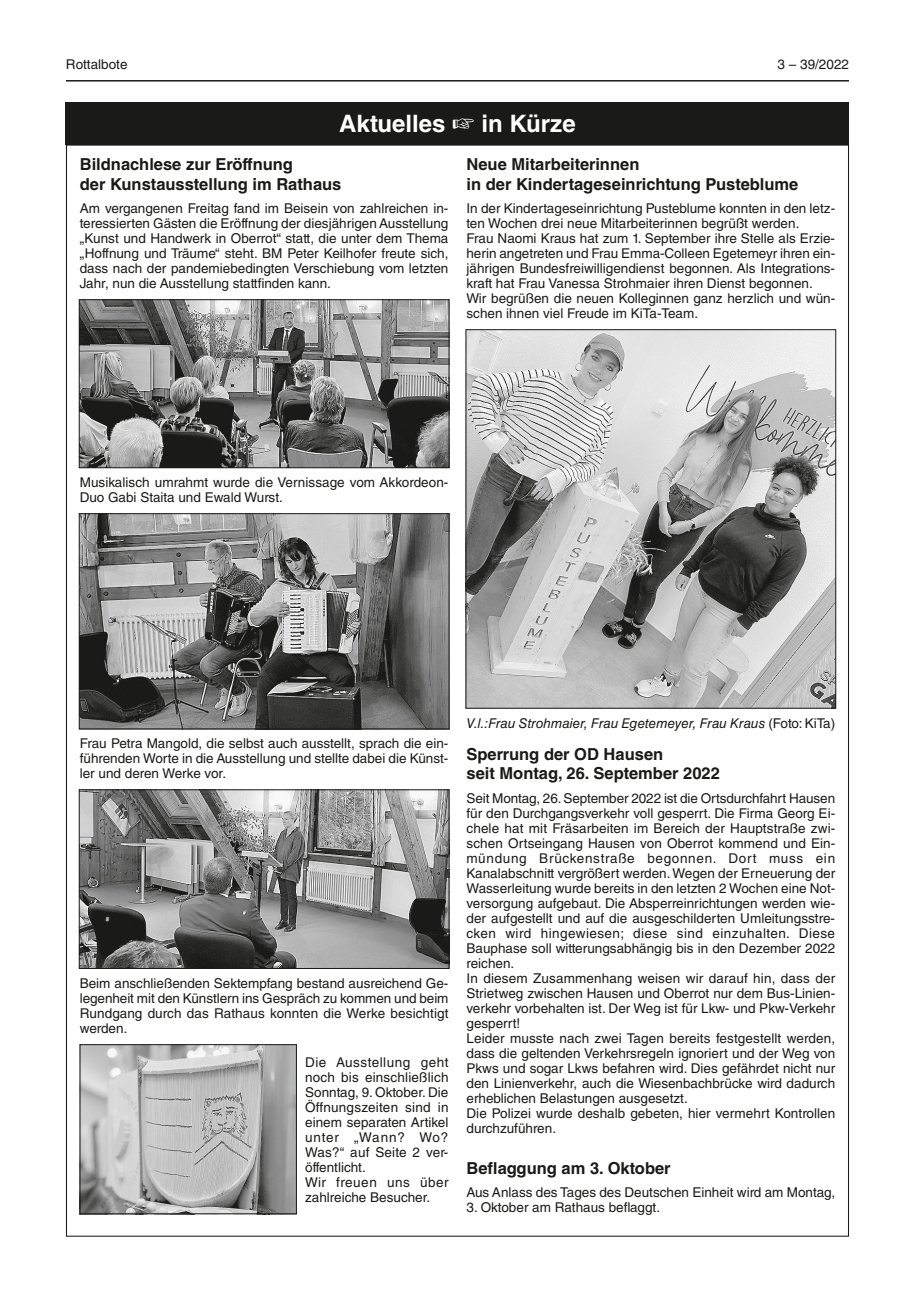
<style>
.page{position:relative;width:915px;height:1297px;background:#fff}
.page>*{position:absolute;margin:0;border:0;box-sizing:border-box;transform-origin:0 0}
.t1{font:700 24px "Helvetica LT Std";color:#fff}
.t2{font:700 16.5px/19.5px "Helvetica LT Std";color:#1a1a18}
.t3{font:13.5px/15px "Helvetica LT Std";color:#1a1a18}
.t4{font:italic 13.5px "Helvetica LT Std";color:#1a1a18}
.s1{font-style:normal}
</style>
<div class="page">
<hr style="left:66px;top:80px;width:782px;height:2px;background:#1a1a18">
<div style="left:66px;top:102px;width:782px;height:43px;background:#1a1a18"></div>
<img style="left:81px;top:301px;width:366px;height:165px">
<div style="left:79px;top:299px;width:370px;height:169px;border:1px solid #1a1a18"></div>
<img style="left:81px;top:515px;width:366px;height:212px">
<div style="left:79px;top:513px;width:370px;height:216px;border:1px solid #1a1a18"></div>
<img style="left:81px;top:791px;width:366px;height:176px">
<div style="left:79px;top:789px;width:370px;height:180px;border:1px solid #1a1a18"></div>
<img style="left:82px;top:1046px;width:212px;height:166px">
<div style="left:80px;top:1044px;width:216px;height:170px;border:1px solid #1a1a18"></div>
<img style="left:467px;top:331px;width:366px;height:375px">
<div style="left:465px;top:329px;width:370px;height:379px;border:1px solid #1a1a18"></div>
<p class="t3" style="left:66px;top:57px;width:63px">Rottalbote</p>
<p class="t3" style="left:777px;top:57px;width:73px">3 – 39/2022</p>
<h1 class="t1" style="left:339px;top:109px;width:238px">Aktuelles ☞ in Kürze</h1>
<p class="t2" style="left:80px;top:154px;width:263px">Bildnachlese zur Eröffnung<br>der Kunstausstellung im Rathaus</p>
<p class="t3" style="left:80px;top:201px;width:370px;text-align:justify">Am vergangenen Freitag fand im Beisein von zahlreichen in&shy;teressierten Gästen die Eröffnung der diesjährigen Ausstellung „Kunst und Handwerk in Oberrot“ statt, die unter dem Thema „Hoffnung und Träume“ steht. BM Peter Keilhofer freute sich, dass nach der pandemiebedingten Verschiebung vom letzten Jahr, nun die Ausstellung stattfinden kann.</p>
<p class="t2" style="left:466px;top:154px;width:333px">Neue Mitarbeiterinnen<br>in der Kindertageseinrichtung Pusteblume</p>
<p class="t3" style="left:466px;top:201px;width:370px">In der Kindertageseinrichtung Pusteblume konnten in den letz&shy;ten Wochen drei neue Mitarbeiterinnen begrüßt werden.<br>Frau Naomi Kraus hat zum 1. September ihre Stelle als Erzie&shy;herin angetreten und Frau Emma-Colleen Egetemeyr ihren ein&shy;jährigen Bundesfreiwilligendienst begonnen. Als Integrations&shy;kraft hat Frau Vanessa Strohmaier ihren Dienst begonnen.<br>Wir begrüßen die neuen Kolleginnen ganz herzlich und wün&shy;schen ihnen viel Freude im KiTa-Team.</p>
<p class="t3" style="left:80px;top:475px;width:370px">Musikalisch umrahmt wurde die Vernissage vom Akkordeon-<br>Duo Gabi Staita und Ewald Wurst.</p>
<p class="t3" style="left:80px;top:736px;width:370px;text-align:justify">Frau Petra Mangold, die selbst auch ausstellt, sprach die ein&shy;führenden Worte in die Ausstellung und stellte dabei die Künst&shy;ler und deren Werke vor.</p>
<p class="t3" style="left:80px;top:976px;width:370px;text-align:justify">Beim anschließenden Sektempfang bestand ausreichend Ge&shy;legenheit mit den Künstlern ins Gespräch zu kommen und beim Rundgang durch das Rathaus konnten die Werke besichtigt werden.</p>
<p class="t3" style="left:305px;top:1055px;width:145px">Die Ausstellung geht noch bis einschließlich<br>Sonntag, 9. Oktober. Die<br>Öffnungszeiten sind in einem separaten Artikel unter „Wann? Wo?<br>Was?“ auf Seite 2 ver&shy;öffentlicht.<br>Wir freuen uns über zahlreiche Besucher.</p>
<p class="t4" style="left:466px;top:715px;width:370px">V.l.:Frau Strohmaier, Frau Egetemeyer, Frau Kraus <span class="s1">(Foto: KiTa)</span></p>
<p class="t2" style="left:466px;top:744px;width:255px">Sperrung der OD Hausen<br>seit Montag, 26. September 2022</p>
<p class="t3" style="left:466px;top:791px;width:370px">Seit Montag, 26. September 2022 ist die Ortsdurchfahrt Hausen für den Durchgangsverkehr voll gesperrt. Die Firma Georg Ei&shy;chele hat mit Fräsarbeiten im Bereich der Hauptstraße zwi&shy;schen Ortseingang Hausen von Oberrot kommend und Ein&shy;mündung Brückenstraße begonnen. Dort muss ein Kanalabschnitt vergrößert werden. Wegen der Erneuerung der Wasserleitung wurde bereits in den letzten 2 Wochen eine Not&shy;versorgung aufgebaut. Die Absperreinrichtungen werden wie&shy;der aufgestellt und auf die ausgeschilderten Umleitungsstre&shy;cken wird hingewiesen; diese sind einzuhalten. Diese Bauphase soll witterungsabhängig bis in den Dezember 2022 reichen.<br>In diesem Zusammenhang weisen wir darauf hin, dass der Strietweg zwischen Hausen und Oberrot nur dem Bus-Linien&shy;verkehr vorbehalten ist. Der Weg ist für Lkw- und Pkw-Verkehr gesperrt!<br>Leider musste nach zwei Tagen bereits festgestellt werden, dass die geltenden Verkehrsregeln ignoriert und der Weg von Pkws und sogar Lkws befahren wird. Dies gefährdet nicht nur den Linienverkehr, auch die Wiesenbachbrücke wird dadurch erheblichen Belastungen ausgesetzt.<br>Die Polizei wurde deshalb gebeten, hier vermehrt Kontrollen durchzuführen.</p>
<p class="t2" style="left:466px;top:1158px;width:206px">Beflaggung am 3. Oktober</p>
<p class="t3" style="left:466px;top:1185px;width:370px">Aus Anlass des Tages des Deutschen Einheit wird am Montag,</p>
<p class="t3" style="left:466px;top:1200px;width:195px">3. Oktober am Rathaus beflaggt.</p>
</div>
